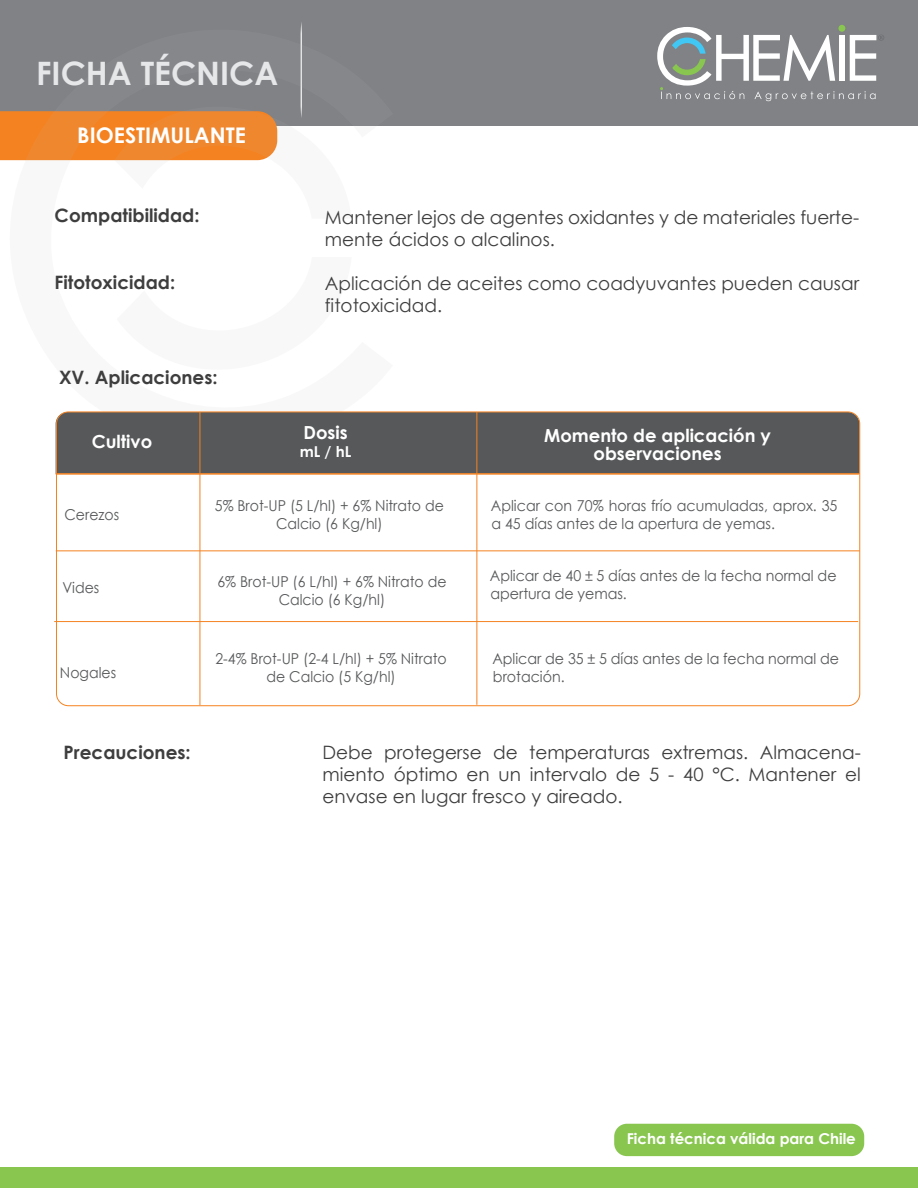
<style>
.page{position:relative;width:918px;height:1188px;background:#fff}
.page>*{position:absolute;margin:0;border:0;box-sizing:border-box;transform-origin:0 0}
.t1{font:700 32.25px "Century Gothic";color:#e6e7e9}
.t2{font:700 21.45px "Century Gothic";color:#fff}
.t3{font:18.45px/22.2px "Century Gothic";color:#3e3e3f}
.t4{font:700 18.45px "Century Gothic";color:#3e3e3f}
.t5{font:700 18px/18px "Century Gothic";color:#fff;text-align:center}
.t6{font:15px/18px "Century Gothic";color:#57585a;scale:.95 1}
.t7{font:15px/18px "Century Gothic";color:#57585a;text-align:center;scale:.94 1}
.t8{font:700 15px "Century Gothic";color:#fff}
</style>
<div class="page">
<div style="left:0;top:0;width:918px;height:126px;background:#808285"></div>
<div style="left:838px;top:25px;width:7px;height:7px;background:#89c650;border-radius:50%"></div>
<svg style="left:657px;top:27px;width:227px;height:74px"></svg>
<svg style="left:0;top:22px;width:302px;height:139px"></svg>
<div style="left:614px;top:1124px;width:250px;height:32px;background:#89c650;border-radius:13px"></div>
<div style="left:0;top:1167px;width:918px;height:21px;background:#89c650"></div>
<div style="left:56px;top:413px;width:804px;height:60px;background:#57585a"></div>
<hr style="left:200px;top:412px;width:1px;height:293px;background:#f58220">
<hr style="left:477px;top:412px;width:1px;height:293px;background:#f58220">
<hr style="left:56px;top:473px;width:803px;height:2px;background:#f58220">
<hr style="left:56px;top:550px;width:804px;height:1px;background:#f58220">
<hr style="left:54px;top:621px;width:804px;height:1px;background:#f58220">
<h1 class="t1" style="left:36px;top:48px;width:244px">FICHA TÉCNICA</h1>
<p class="t2" style="left:77px;top:119px;width:170px">BIOESTIMULANTE</p>
<p class="t4" style="left:55px;top:202px;width:147px">Compatibilidad:</p>
<p class="t4" style="left:55px;top:268px;width:122px">Fitotoxicidad:</p>
<p class="t4" style="left:59px;top:363px;width:160px">XV. Aplicaciones:</p>
<p class="t3" style="left:325px;top:206px;width:536px">Mantener lejos de agentes oxidantes y de materiales fuerte&shy;mente ácidos o alcalinos.</p>
<p class="t3" style="left:325px;top:272px;width:536px">Aplicación de aceites como coadyuvantes pueden causar fitotoxicidad.</p>
<p class="t5" style="left:303px;top:423px;width:46px">Dosis</p>
<p class="t8" style="left:300px;top:441px;width:53px">mL / hL</p>
<p class="t5" style="left:92px;top:431px;width:62px">Cultivo</p>
<p class="t5" style="left:544px;top:426px;width:228px">Momento de aplicación y observaciones</p>
<p class="t7" style="left:65px;top:505px;width:60px">Cerezos</p>
<p class="t6" style="left:491px;top:496px;width:366px">Aplicar con 70% horas frío acumuladas, aprox. 35 a 45 días antes de la apertura de yemas.</p>
<p class="t7" style="left:215px;top:496px;width:245px">5% Brot-UP (5 L/hl) + 6% Nitrato de<br>Calcio (6 Kg/hl)</p>
<p class="t7" style="left:62px;top:579px;width:41px">Vides</p>
<p class="t7" style="left:60px;top:663px;width:61px">Nogales</p>
<p class="t7" style="left:217px;top:572px;width:245px">6% Brot-UP (6 L/hl) + 6% Nitrato de<br>Calcio (6 Kg/hl)</p>
<p class="t7" style="left:215px;top:650px;width:248px">2-4% Brot-UP (2-4 L/hl) + 5% Nitrato de Calcio (5 Kg/hl)</p>
<p class="t6" style="left:490px;top:566px;width:366px">Aplicar de 40 ± 5 días antes de la fecha normal de apertura de yemas.</p>
<p class="t6" style="left:492px;top:650px;width:366px">Aplicar de 35 ± 5 días antes de la fecha normal de brotación.</p>
<p class="t4" style="left:64px;top:738px;width:129px">Precauciones:</p>
<p class="t3" style="left:322px;top:741px;width:540px;text-align:justify">Debe protegerse de temperaturas extremas. Almacena&shy;miento óptimo en un intervalo de 5 - 40 °C. Mantener el envase en lugar fresco y aireado.</p>
<p class="t8" style="left:627px;top:1128px;width:231px">Ficha técnica válida para Chile</p>
</div>
